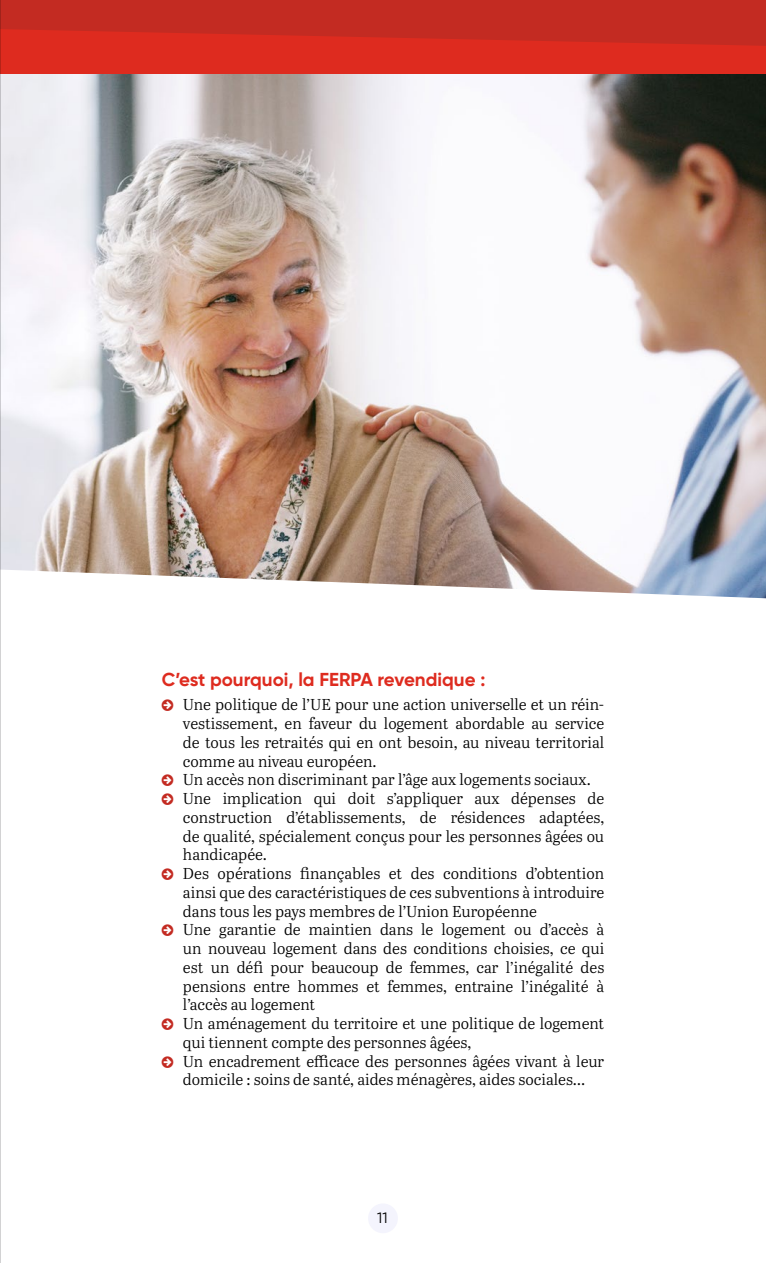
<style>
.page{position:relative;width:766px;height:1263px;background:#fff}
.page>*{position:absolute;margin:0;border:0;box-sizing:border-box;transform-origin:0 0}
.t1{font:700 18.75px "Gilroy";color:#de2b1f}
.t2{font:15.75px/18.8px "Abril Text Lt";color:#000}
.t3{font:15px "Gilroy";color:#000}
</style>
<div class="page">
<img style="left:1px;top:74px;width:764px;height:495px">
<div style="left:0;top:0;width:765px;height:74px;background:#de2b1f"></div>
<svg style="left:1px;top:0;width:764px;height:46px"></svg>
<svg style="left:1px;top:569px;width:764px;height:30px"></svg>
<div style="left:368px;top:1203px;width:30px;height:30px;background:#f4f4fd;border-radius:50%"></div>
<hr style="left:0;top:0;width:1px;height:1263px;background:#c4c4c5">
<p class="t1" style="left:162px;top:668px;width:325px">C’est pourquoi, la FERPA revendique :</p>
<p class="t2" style="left:183px;top:695px;width:422px">Une politique de l’UE pour une action universelle et un réin&shy;vestissement, en faveur du logement abordable au service de tous les retraités qui en ont besoin, au niveau territorial comme au niveau européen.<br>Un accès non discriminant par l’âge aux logements sociaux.<br>Une implication qui doit s’appliquer aux dépenses de construction d’établissements, de résidences adaptées, de qualité, spécialement conçus pour les personnes âgées ou handicapée.<br>Des opérations finançables et des conditions d’obtention ainsi que des caractéristiques de ces subventions à introduire dans tous les pays membres de l’Union Européenne<br>Une garantie de maintien dans le logement ou d’accès à un nouveau logement dans des conditions choisies, ce qui est un défi pour beaucoup de femmes, car l’inégalité des pensions entre hommes et femmes, entraine l’inégalité à l’accès au logement<br>Un aménagement du territoire et une politique de logement qui tiennent compte des personnes âgées,<br>Un encadrement efficace des personnes âgées vivant à leur domicile : soins de santé, aides ménagères, aides sociales…</p>
<p class="t3" style="left:377px;top:1208px;width:12px">11</p>
</div>
